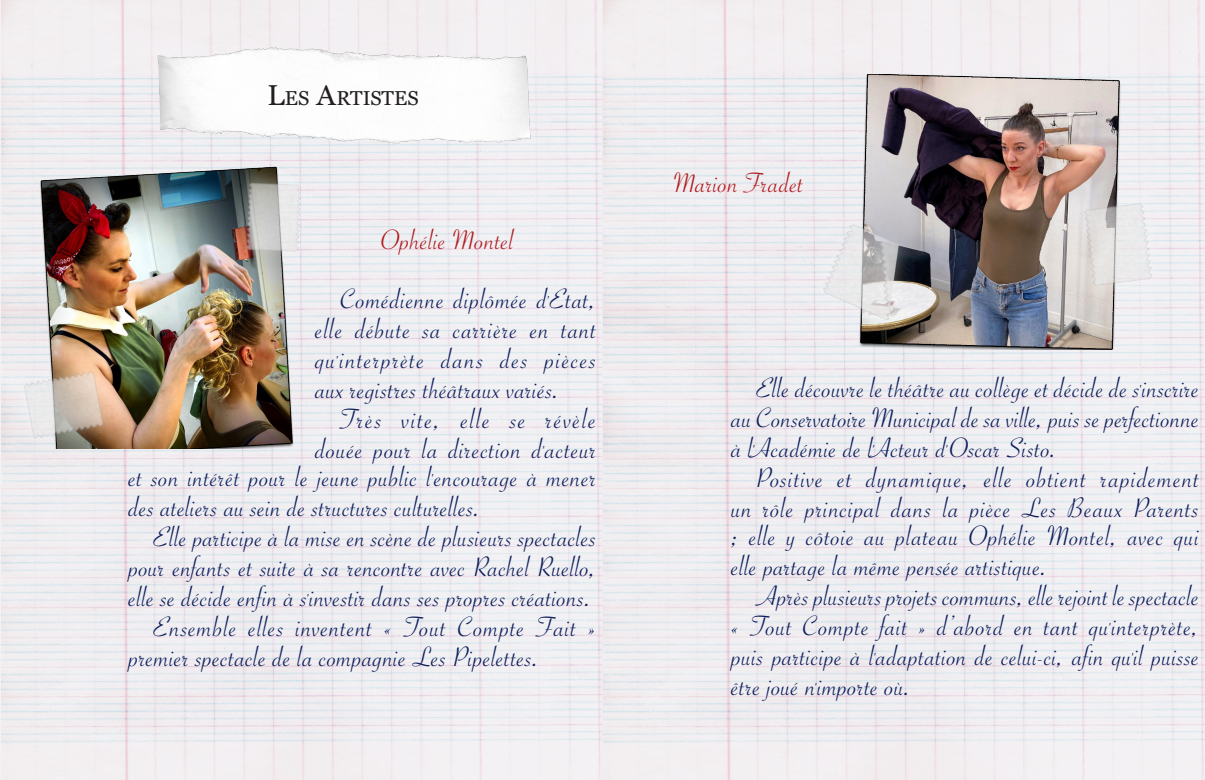
<style>
.page{position:relative;width:1205px;height:780px;background:#fff}
.page>*{position:absolute;margin:0;border:0;box-sizing:border-box;transform-origin:0 0}
.Bleu{font:30px/30px "Savoye Let Plain";letter-spacing:.02em;color:#0c1d5b;text-align:justify;scale:1.05 1}
.Bleu-2{font:30px "Savoye Let Plain";letter-spacing:.01em;color:#ae1a1e;scale:1.05 1}
.t1{font:20.12px "Georgia";letter-spacing:-.005em;color:#231f20}
.s1{font-size:28.75px}
</style>
<div class="page">
<img style="left:0;top:0;width:1205px;height:779px">
<img style="left:158px;top:40px;width:374px;height:109px">
<img style="left:0;top:154px;width:326px;height:294px">
<img style="left:808px;top:75px;width:363px;height:274px">
<p class="t1" style="left:267px;top:83px;width:153px"><span class="s1">L</span>ES <span class="s1">A</span>RTISTES</p>
<p class="Bleu-2" style="left:381px;top:220px;width:128px">Ophélie Montel</p>
<p class="Bleu" style="left:315px;top:284px;width:269px;text-indent:25px">Comédienne diplômée d'Etat, elle débute sa carrière en tant qu'interprète dans des pièces aux registres théâtraux variés.</p>
<p class="Bleu" style="left:315px;top:404px;width:269px;text-align:right">Très vite, elle se révèle douée pour la direction d'acteur</p>
<p class="Bleu" style="left:129px;top:462px;width:447px">et son intérêt pour le jeune public l'encourage à mener des ateliers au sein de structures culturelles.</p>
<p class="Bleu" style="left:129px;top:522px;width:447px;text-indent:25px">Elle participe à la mise en scène de plusieurs spectacles pour enfants et suite à sa rencontre avec Rachel Ruello, elle se décide enfin à s'investir dans ses propres créations.</p>
<p class="Bleu" style="left:129px;top:612px;width:447px;text-indent:25px">Ensemble elles inventent « Tout Compte Fait » premier spectacle de la compagnie Les Pipelettes.</p>
<p class="Bleu-2" style="left:673px;top:163px;width:126px">Marion Fradet</p>
<p class="Bleu" style="left:731px;top:373px;width:447px;text-indent:25px">Elle découvre le théâtre au collège et décide de s'inscrire au Conservatoire Municipal de sa ville, puis se perfectionne à l'Académie de l'Acteur d'Oscar Sisto.</p>
<p class="Bleu" style="left:731px;top:463px;width:447px;text-align:right">Positive et dynamique, elle obtient rapidement un rôle principal dans la pièce Les Beaux Parents</p>
<p class="Bleu" style="left:731px;top:520px;width:447px">; elle y côtoie au plateau Ophélie Montel, avec qui elle partage la même pensée artistique.</p>
<p class="Bleu" style="left:731px;top:580px;width:447px;text-indent:25px">Après plusieurs projets communs, elle rejoint le spectacle « Tout Compte fait » d’abord en tant qu'interprète, puis participe à l'adaptation de celui-ci, afin qu'il puisse être joué n'importe où.</p>
</div>
